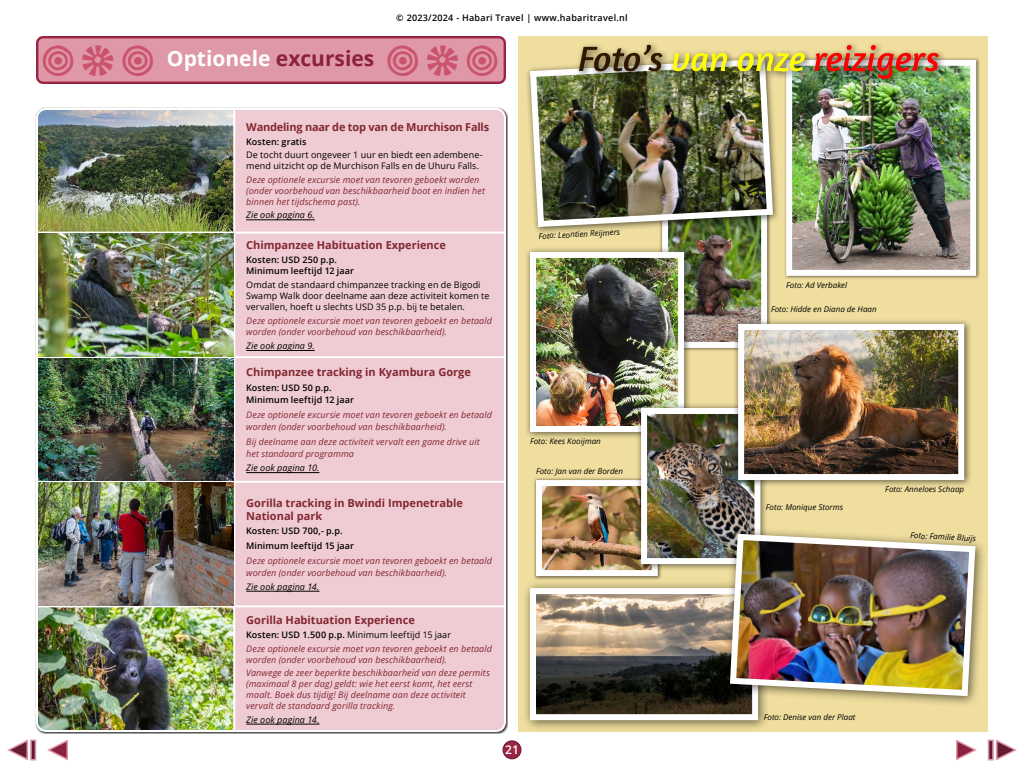
<style>
.page{position:relative;width:1024px;height:768px;background:#fff}
.page>*{position:absolute;margin:0;border:0;box-sizing:border-box;transform-origin:0 0}
.t1{font:700 21px "Open Sans";color:#fff}
.t2{font:600 12px "Open Sans";color:#fff}
.t3{font:700 11px/13.2px "Open Sans";color:#822832}
.t4{font:700 11px "Open Sans";letter-spacing:-.02em;color:#822832}
.t5{font:italic 9px/10.8px "Open Sans";letter-spacing:.01em;color:#822832}
.t6{font:9px/11px "Open Sans";letter-spacing:.01em;color:#000}
.t7{font:600 9px/11px "Open Sans";letter-spacing:.01em;color:#000}
.t8{font:italic 9px "Open Sans";letter-spacing:.01em;color:#000}
.t9{font:600 9px "Open Sans";letter-spacing:.03em;color:#000}
.t10{font:italic 8px "Open Sans";color:#000}
.s1{color:#8c213d}
.s2{font-weight:600;font-style:normal;color:#000}
.s3{font-style:normal;color:#000}
</style>
<div class="page">
<div style="left:503px;top:741px;width:18px;height:18px;background:#992443;border-radius:50%"></div>
<div style="left:502px;top:740px;width:20px;height:19px;border:1px solid #661b32;border-radius:50%"></div>
<div style="left:235px;top:108px;width:269px;height:623px;background:#efcbd3"></div>
<hr style="left:234px;top:232px;width:270px;height:2px;background:#fff">
<hr style="left:234px;top:356px;width:270px;height:2px;background:#fff">
<hr style="left:234px;top:481px;width:270px;height:2px;background:#fff">
<hr style="left:234px;top:605px;width:270px;height:2px;background:#fff">
<img style="left:36px;top:108px;width:197px;height:124px">
<hr style="left:246px;top:220px;width:69px;height:1px;background:#000">
<img style="left:39px;top:234px;width:194px;height:122px">
<hr style="left:246px;top:350px;width:69px;height:1px;background:#000">
<img style="left:39px;top:358px;width:194px;height:123px">
<hr style="left:246px;top:472px;width:73px;height:1px;background:#000">
<img style="left:39px;top:483px;width:194px;height:122px">
<hr style="left:246px;top:591px;width:74px;height:1px;background:#000">
<img style="left:36px;top:607px;width:197px;height:124px">
<hr style="left:246px;top:724px;width:74px;height:1px;background:#000">
<div style="left:36px;top:108px;width:470px;height:624px;border:2px solid #fff;border-radius:9px"></div>
<div style="left:37px;top:37px;width:468px;height:46px;background:#df98a7;border-radius:6px"></div>
<div style="left:36px;top:36px;width:470px;height:48px;border:2px solid #992443;border-radius:6px"></div>
<div style="left:518px;top:36px;width:470px;height:696px;background:#efde9e"></div>
<div style="left:660px;top:198px;width:111px;height:154px;background:#000;opacity:.6"></div>
<img style="left:669px;top:235px;width:91px;height:106px">
<div style="left:662px;top:201px;width:105px;height:147px;border:6px solid #fff"></div>
<div style="left:525px;top:54px;width:255px;height:181px;background:#000;opacity:.6"></div>
<img style="left:527px;top:56px;width:249px;height:174px">
<div style="left:784px;top:57px;width:196px;height:223px;background:#000;opacity:.6"></div>
<img style="left:793px;top:67px;width:176px;height:202px">
<div style="left:786px;top:60px;width:190px;height:216px;border:6px solid #fff"></div>
<div style="left:525px;top:247px;width:167px;height:193px;background:#000;opacity:.6"></div>
<img style="left:537px;top:259px;width:140px;height:166px">
<div style="left:530px;top:252px;width:154px;height:180px;border:6px solid #fff"></div>
<div style="left:522px;top:580px;width:248px;height:152px;background:#000;opacity:.6"></div>
<img style="left:537px;top:595px;width:214px;height:118px">
<div style="left:530px;top:588px;width:228px;height:132px;border:6px solid #fff"></div>
<div style="left:533px;top:477px;width:129px;height:103px;background:#000;opacity:.6"></div>
<img style="left:543px;top:487px;width:93px;height:82px">
<div style="left:536px;top:480px;width:122px;height:96px;border:6px solid #fff"></div>
<div style="left:636px;top:403px;width:132px;height:169px;background:#000;opacity:.6"></div>
<img style="left:648px;top:415px;width:105px;height:142px">
<div style="left:641px;top:408px;width:119px;height:156px;border:6px solid #fff"></div>
<div style="left:733px;top:319px;width:239px;height:169px;background:#000;opacity:.6"></div>
<img style="left:745px;top:331px;width:212px;height:142px">
<div style="left:738px;top:324px;width:226px;height:156px;border:6px solid #fff"></div>
<div style="left:723px;top:527px;width:264px;height:181px;background:#000;opacity:.6"></div>
<img style="left:727px;top:531px;width:252px;height:168px">
<div style="left:810px;top:41px;width:137px;height:47px;background:#000;opacity:.6"></div>
<img style="left:814px;top:45px;width:125px;height:34px">
<div style="left:668px;top:48px;width:146px;height:32px;background:#000;opacity:.6"></div>
<svg style="left:673px;top:53px;width:132px;height:18px;background:#cfcc47"></svg>
<div style="left:575px;top:41px;width:96px;height:39px;background:#000;opacity:.6"></div>
<svg style="left:579px;top:45px;width:83px;height:26px"></svg>
<svg style="left:956px;top:739px;width:21px;height:22px"></svg>
<svg style="left:47px;top:739px;width:21px;height:22px"></svg>
<svg style="left:996px;top:739px;width:21px;height:22px"></svg>
<svg style="left:988px;top:740px;width:6px;height:20px"></svg>
<svg style="left:7px;top:739px;width:21px;height:22px"></svg>
<svg style="left:30px;top:740px;width:6px;height:20px"></svg>
<h1 class="t1" style="left:167px;top:44px;width:209px">Optionele <span class="s1">excursies</span></h1>
<p class="t9" style="left:396px;top:12px;width:233px">© 2023/2024 - Habari Travel | www.habaritravel.nl</p>
<p class="t4" style="left:246px;top:119px;width:244px">Wandeling naar de top van de Murchison Falls</p>
<p class="t7" style="left:246px;top:136px;width:62px">Kosten: gratis</p>
<p class="t6" style="left:246px;top:149px;width:238px">De tocht duurt ongeveer 1 uur en biedt een adembene&shy;mend uitzicht op de Murchison Falls en de Uhuru Falls.</p>
<p class="t5" style="left:246px;top:174px;width:240px">Deze optionele excursie moet van tevoren geboekt worden (onder voorbehoud van beschikbaarheid boot en indien het binnen het tijdschema past).</p>
<p class="t8" style="left:246px;top:209px;width:70px">Zie ook pagina 6.</p>
<p class="t3" style="left:246px;top:238px;width:201px">Chimpanzee Habituation Experience</p>
<p class="t7" style="left:246px;top:254px;width:109px">Kosten: USD 250 p.p.<br>Minimum leeftijd 12 jaar</p>
<p class="t6" style="left:246px;top:279px;width:245px">Omdat de standaard chimpanzee tracking en de Bigodi<br>Swamp Walk door deelname aan deze activiteit komen te vervallen, hoeft u slechts USD 35 p.p. bij te betalen.</p>
<p class="t5" style="left:246px;top:315px;width:247px">Deze optionele excursie moet van tevoren geboekt en betaald worden (onder voorbehoud van beschikbaarheid).</p>
<p class="t8" style="left:246px;top:340px;width:70px">Zie ook pagina 9.</p>
<p class="t3" style="left:246px;top:365px;width:226px">Chimpanzee tracking in Kyambura Gorge</p>
<p class="t7" style="left:246px;top:382px;width:109px;line-height:12px">Kosten: USD 50 p.p.<br>Minimum leeftijd 12 jaar</p>
<p class="t5" style="left:246px;top:409px;width:247px;line-height:12px">Deze optionele excursie moet van tevoren geboekt en betaald worden (onder voorbehoud van beschikbaarheid).</p>
<p class="t5" style="left:246px;top:436px;width:235px;line-height:12px">Bij deelname aan deze activiteit vervalt een game drive uit het standaard programma</p>
<p class="t8" style="left:246px;top:462px;width:75px">Zie ook pagina 10.</p>
<p class="t3" style="left:246px;top:496px;width:218px">Gorilla tracking in Bwindi Impenetrable<br>National park</p>
<p class="t7" style="left:246px;top:523px;width:109px;line-height:15px">Kosten: USD 700,- p.p.<br>Minimum leeftijd 15 jaar</p>
<p class="t5" style="left:246px;top:554px;width:247px;line-height:12px">Deze optionele excursie moet van tevoren geboekt en betaald worden (onder voorbehoud van beschikbaarheid).</p>
<p class="t8" style="left:246px;top:580px;width:75px">Zie ook pagina 14.</p>
<p class="t3" style="left:246px;top:613px;width:170px">Gorilla Habituation Experience</p>
<p class="t5" style="left:246px;top:628px;width:247px;line-height:13.8px"><span class="s2">Kosten: USD 1.500 p.p.</span> <span class="s3">Minimum leeftijd 15 jaar<br></span>Deze optionele excursie moet van tevoren geboekt en betaald</p>
<p class="t5" style="left:246px;top:652px;width:245px;line-height:13.8px">worden (onder voorbehoud van beschikbaarheid).<br>Vanwege de zeer beperkte beschikbaarheid van deze permits</p>
<p class="t5" style="left:246px;top:678px;width:228px">(maximaal 8 per dag) geldt: wie het eerst komt, het eerst maalt. Boek dus tijdig! Bij deelname aan deze activiteit vervalt de standaard gorilla tracking.</p>
<p class="t8" style="left:246px;top:713px;width:75px">Zie ook pagina 14.</p>
<h2 class="t2" style="left:505px;top:741px;width:15px">21</h2>
<p class="t10" style="left:538px;top:231px;width:83px;rotate:-3deg">Foto: Leontien Reijmers</p>
<p class="t10" style="left:530px;top:436px;width:72px">Foto: Kees Kooijman</p>
<p class="t10" style="left:536px;top:466px;width:89px">Foto: Jan van der Borden</p>
<p class="t10" style="left:786px;top:280px;width:63px">Foto: Ad Verbakel</p>
<p class="t10" style="left:771px;top:304px;width:107px">Foto: Hidde en Diana de Haan</p>
<p class="t10" style="left:766px;top:502px;width:79px">Foto: Monique Storms</p>
<p class="t10" style="left:885px;top:484px;width:80px">Foto: Anneloes Schaap</p>
<p class="t10" style="left:911px;top:530px;width:67px;rotate:3deg">Foto: Familie Bluijs</p>
<p class="t10" style="left:764px;top:712px;width:93px">Foto: Denise van der Plaat</p>
</div>
